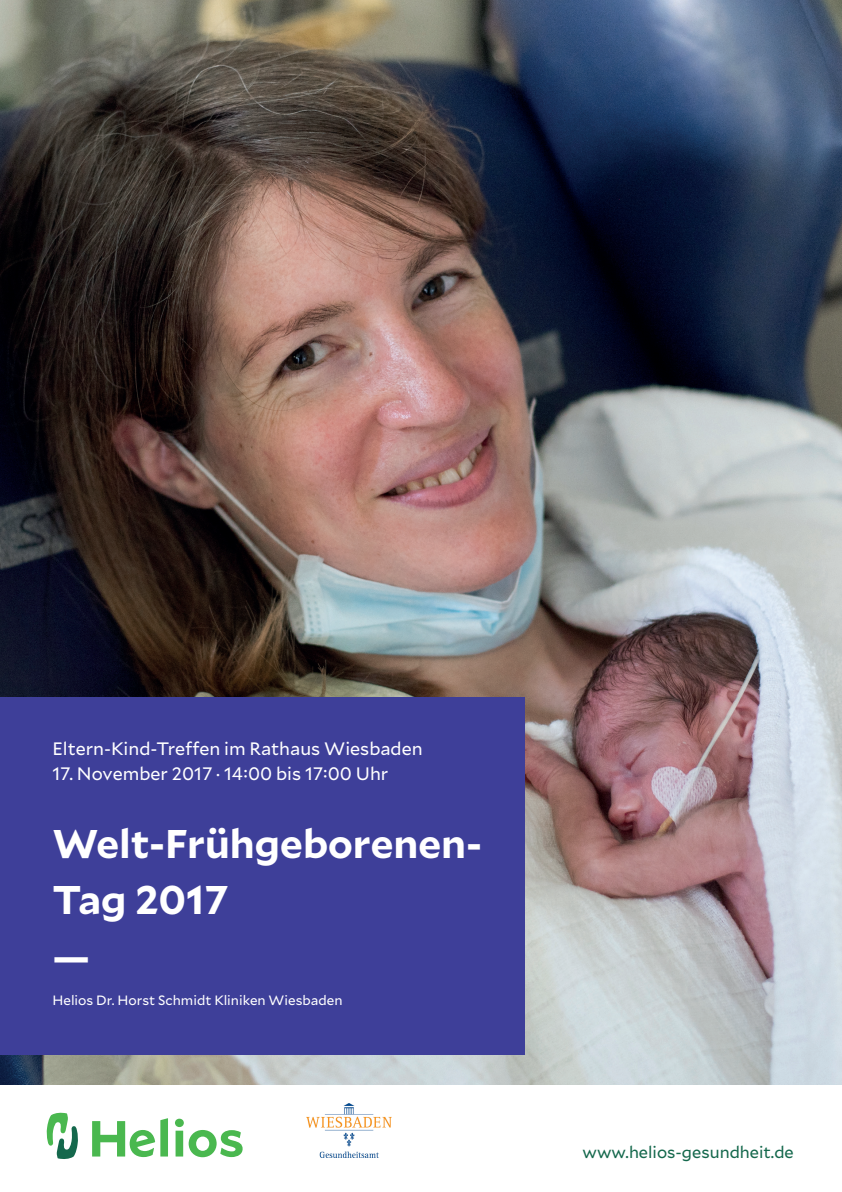
<style>
.page{position:relative;width:842px;height:1192px;background:#fff}
.page>*{position:absolute;margin:0;border:0;box-sizing:border-box;transform-origin:0 0}
.t1{font:700 40px/56.7px "Mallory";color:#fff}
.t2{font:18px "Mallory";color:#fff}
.t3{font:16.5px "Mallory";color:#14684c}
.t4{font:13.5px "Mallory";color:#fff}
</style>
<div class="page">
<img style="left:0;top:0;width:842px;height:1085px">
<div style="left:0;top:697px;width:524px;height:357px;background:#3e3f99"></div>
<svg style="left:175px;top:1119px;width:68px;height:38px"></svg>
<svg style="left:92px;top:1118px;width:76px;height:39px"></svg>
<svg style="left:47px;top:1113px;width:31px;height:46px"></svg>
<p class="t2" style="left:52px;top:735px;width:372px">Eltern-Kind-Treffen im Rathaus Wiesbaden</p>
<p class="t2" style="left:52px;top:760px;width:337px">17. November 2017 · 14:00 bis 17:00 Uhr</p>
<h1 class="t1" style="left:52px;top:812px;width:431px">Welt-Frühgeborenen-<br>Tag 2017<br>—</h1>
<p class="t4" style="left:52px;top:990px;width:292px">Helios Dr. Horst Schmidt Kliniken Wiesbaden</p>
<p class="t3" style="left:583px;top:1140px;width:213px">www.helios-gesundheit.de</p>
</div>
